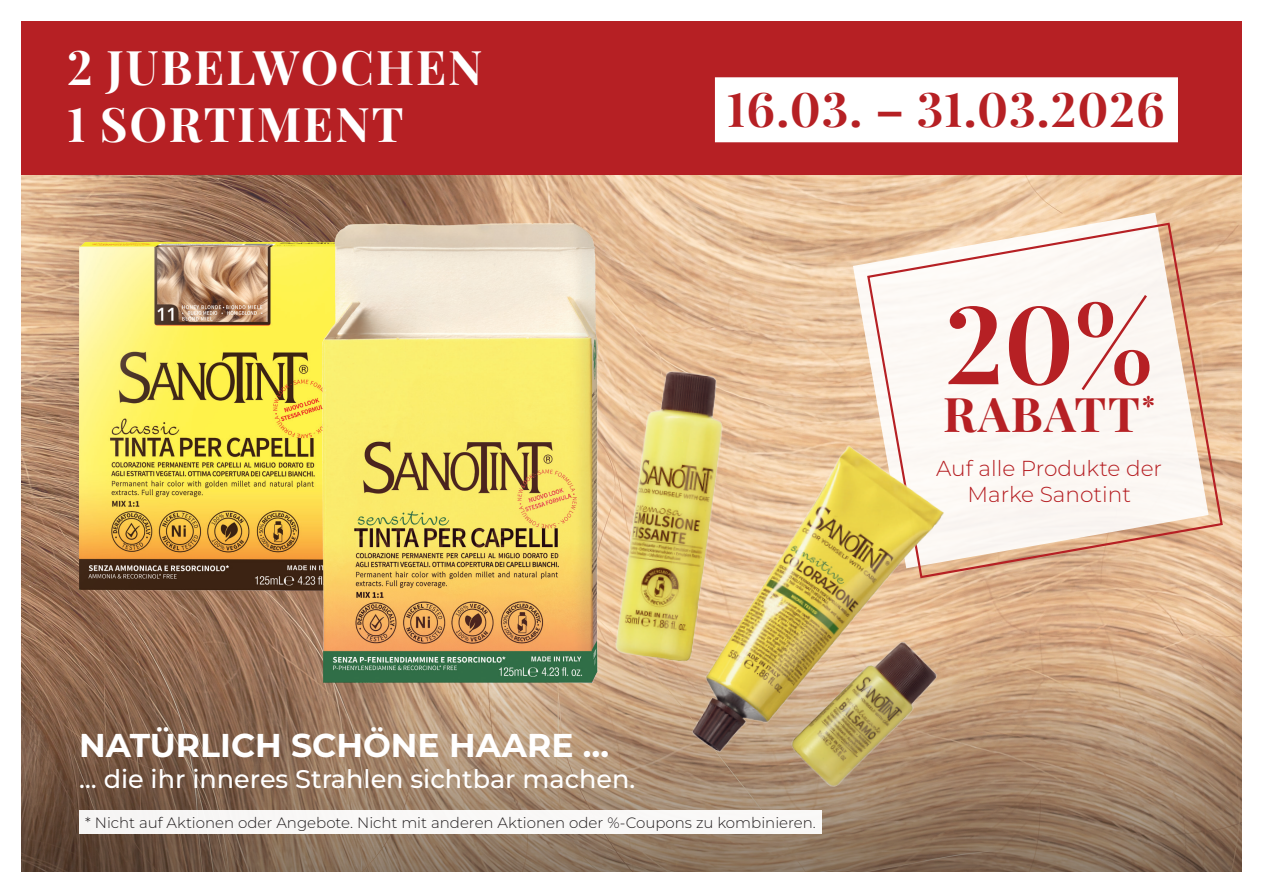
<style>
.page{position:relative;width:1263px;height:893px;background:#fff}
.page>*{position:absolute;margin:0;border:0;box-sizing:border-box;transform-origin:0 0}
.t1{font:700 108.3px "Playfair Display";color:#b62024}
.t2{font:700 47.7px "Playfair Display";letter-spacing:.02em;color:#b62024}
.t3{font:700 47.7px/57.2px "Playfair Display";letter-spacing:.04em;color:#fff}
.t4{font:700 33px "Montserrat";color:#fff}
.t5{font:500 25.5px "Montserrat";color:#fff}
.t6{font:300 21.6px/26px "Montserrat";color:#b62024;text-align:center}
.t7{font:300 15px "Montserrat";color:#231f20}
</style>
<div class="page">
<img style="left:21px;top:175px;width:1221px;height:455px">
<svg style="left:21px;top:630px;width:1221px;height:242px;background:#987960"></svg>
<div style="left:21px;top:21px;width:1221px;height:154px;background:#b62024"></div>
<div style="left:715px;top:77px;width:463px;height:65px;background:#fff"></div>
<div style="left:79px;top:810px;width:743px;height:24px;background:#f9f7f6"></div>
<svg style="left:853px;top:213px;width:355px;height:355px;fill:#fbf7f3"></svg>
<img style="left:79px;top:242px;width:243px;height:348px">
<img style="left:322px;top:223px;width:300px;height:459px">
<img style="left:581px;top:337px;width:414px;height:497px">
<h2 class="t3" style="left:67px;top:35px;width:417px">2 JUBELWOCHEN<br>1 SORTIMENT</h2>
<h3 class="t4" style="left:79px;top:723px;width:531px">NATÜRLICH SCHÖNE HAARE …</h3>
<h3 class="t5" style="left:79px;top:761px;width:558px">… die ihr inneres Strahlen sichtbar machen.</h3>
<h2 class="t2" style="left:727px;top:72px;width:439px">16.03. – 31.03.2026</h2>
<h1 class="t1" style="left:945px;top:258px;width:209px">20%</h1>
<h2 class="t2" style="left:943px;top:376px;width:214px">RABATT<sup>*</sup></h2>
<h3 class="t6" style="left:936px;top:455px;width:227px">Auf alle Produkte der<br>Marke Sanotint</h3>
<p class="t7" style="left:85px;top:813px;width:732px">* Nicht auf Aktionen oder Angebote. Nicht mit anderen Aktionen oder %-Coupons zu kombinieren.</p>
</div>
